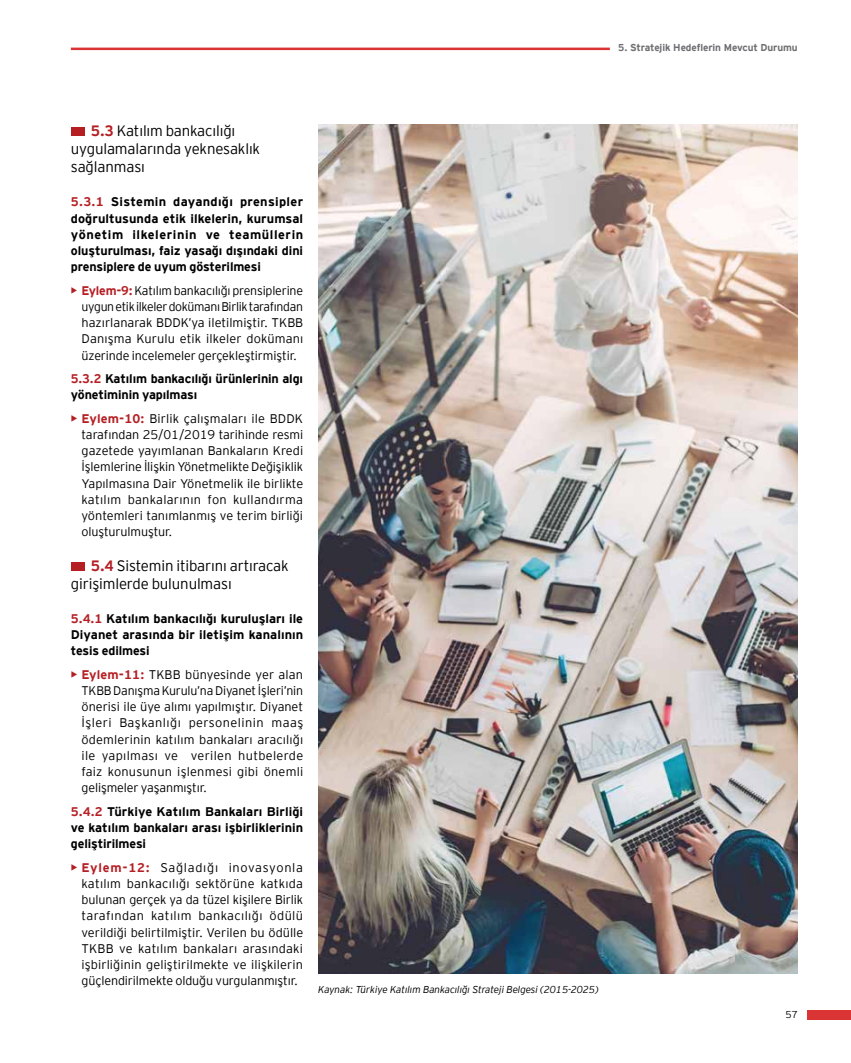
<style>
.page{position:relative;width:851px;height:1063px;background:#fff}
.page>*{position:absolute;margin:0;border:0;box-sizing:border-box;transform-origin:0 0}
.t1{font:300 15px/18px "EY Interstate";letter-spacing:-.01em;color:#000}
.t2{font:300 12.5px/16.2px "EY Interstate";letter-spacing:-.01em;color:#000;text-align:justify}
.t3{font:700 12.5px/16.2px "EY Interstate";letter-spacing:-.01em;color:#000;text-align:justify}
.t4{font:italic 300 10px "EY Interstate";letter-spacing:-.01em;color:#000}
.t5{font:700 10px "EY Interstate";letter-spacing:-.01em;color:#6d6e71}
.t6{font:300 10px "EY Interstate";color:#000}
.s1{font-weight:700;color:#b51f24}
.s2{color:#b51f24}
</style>
<div class="page">
<hr style="left:71px;top:48px;width:538px;height:2px;background:#da3534">
<div style="left:807px;top:1010px;width:43px;height:9px;background:#da3534"></div>
<img style="left:318px;top:124px;width:479px;height:850px">
<div style="left:71px;top:128px;width:13px;height:8px;background:#b51f24"></div>
<div style="left:71px;top:562px;width:13px;height:9px;background:#b51f24"></div>
<p class="t5" style="left:618px;top:40px;width:181px">5. Stratejik Hedeflerin Mevcut Durumu</p>
<p class="t1" style="left:71px;top:121px;width:191px;text-indent:20px"><span class="s1">5.3</span> Katılım bankacılığı uygulamalarında yeknesaklık sağlanması</p>
<p class="t3" style="left:71px;top:193px;width:234px"><span class="s2">5.3.1</span> Sistemin dayandığı prensipler doğrultusunda etik ilkelerin, kurumsal yönetim ilkelerinin ve teamüllerin oluşturulması, faiz yasağı dışındaki dini prensiplere de uyum gösterilmesi</p>
<p class="t2" style="left:81px;top:281px;width:223px;text-indent:-11px"><span class="s1">• Eylem-9:</span>Katılım bankacılığı prensiplerine uygun etik ilkeler dokümanı Birlik tarafından hazırlanarak BDDK’ya iletilmiştir. TKBB Danışma Kurulu etik ilkeler dokümanı üzerinde incelemeler gerçekleştirmiştir.</p>
<p class="t3" style="left:71px;top:370px;width:234px"><span class="s2">5.3.2</span> Katılım bankacılığı ürünlerinin algı yönetiminin yapılması</p>
<p class="t2" style="left:81px;top:409px;width:223px;text-indent:-11px"><span class="s1">• Eylem-10:</span> Birlik çalışmaları ile BDDK tarafından 25/01/2019 tarihinde resmi gazetede yayımlanan Bankaların Kredi İşlemlerine İlişkin Yönetmelikte Değişiklik Yapılmasına Dair Yönetmelik ile birlikte katılım bankalarının fon kullandırma yöntemleri tanımlanmış ve terim birliği oluşturulmuştur.</p>
<p class="t1" style="left:71px;top:555px;width:219px;text-indent:20px"><span class="s1">5.4</span> Sistemin itibarını artıracak girişimlerde bulunulması</p>
<p class="t3" style="left:71px;top:609px;width:234px"><span class="s2">5.4.1</span> Katılım bankacılığı kuruluşları ile Diyanet arasında bir iletişim kanalının tesis edilmesi</p>
<p class="t2" style="left:81px;top:665px;width:223px;text-indent:-11px"><span class="s1">• Eylem-11:</span> TKBB bünyesinde yer alan TKBB Danışma Kurulu’na Diyanet İşleri’nin önerisi ile üye alımı yapılmıştır. Diyanet İşleri Başkanlığı personelinin maaş ödemlerinin katılım bankaları aracılığı ile yapılması ve verilen hutbelerde faiz konusunun işlenmesi gibi önemli gelişmeler yaşanmıştır.</p>
<p class="t3" style="left:71px;top:802px;width:234px"><span class="s2">5.4.2</span> Türkiye Katılım Bankaları Birliği ve katılım bankaları arası işbirliklerinin geliştirilmesi</p>
<p class="t2" style="left:81px;top:858px;width:223px;text-indent:-11px"><span class="s1">• Eylem-12:</span> Sağladığı inovasyonla katılım bankacılığı sektörüne katkıda bulunan gerçek ya da tüzel kişilere Birlik tarafından katılım bankacılığı ödülü verildiği belirtilmiştir. Verilen bu ödülle TKBB ve katılım bankaları arasındaki işbirliğinin geliştirilmekte ve ilişkilerin güçlendirilmekte olduğu vurgulanmıştır.</p>
<p class="t4" style="left:318px;top:982px;width:281px">Kaynak: Türkiye Katılım Bankacılığı Strateji Belgesi (2015-2025)</p>
<p class="t6" style="left:785px;top:1007px;width:14px">57</p>
</div>
